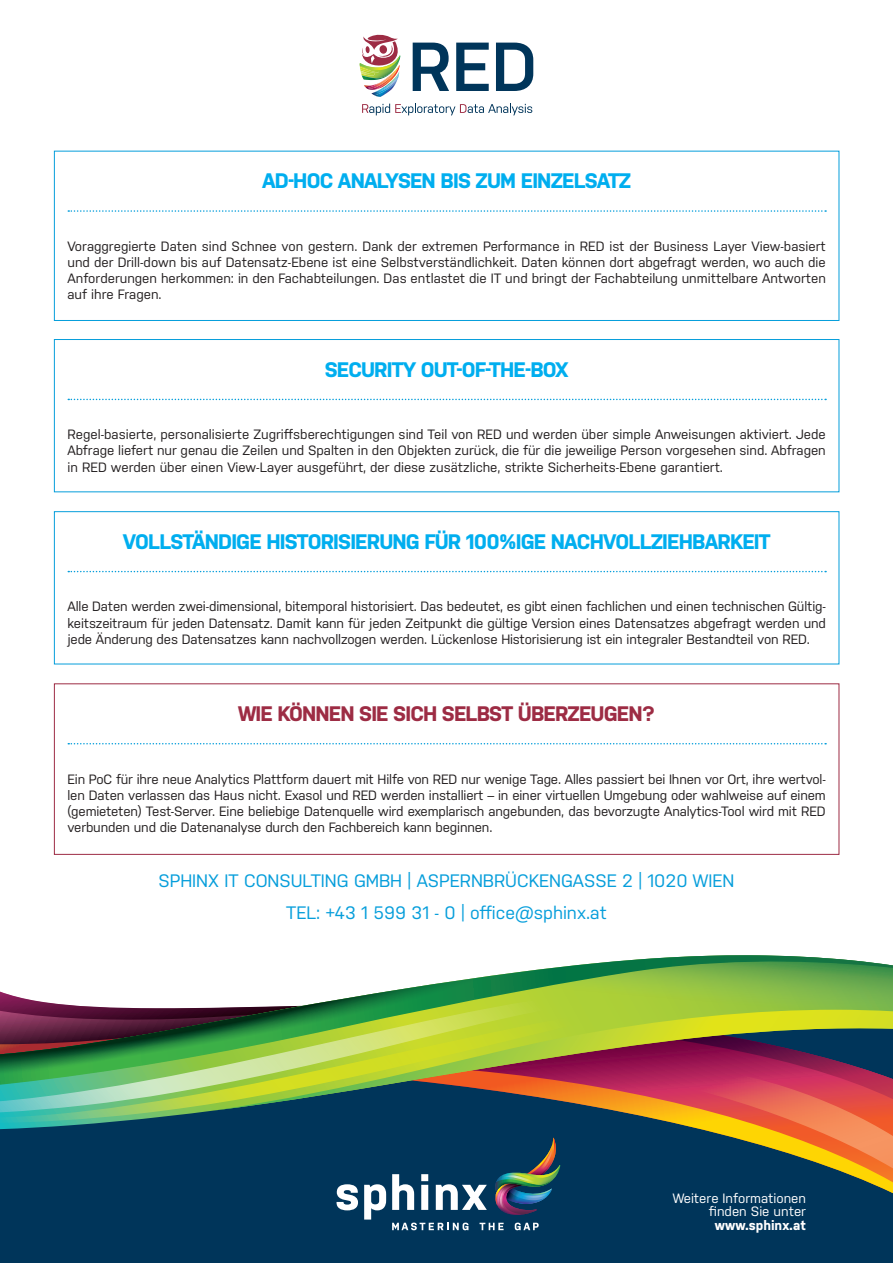
<style>
.page{position:relative;width:893px;height:1263px;background:#fff}
.page>*{position:absolute;margin:0;border:0;box-sizing:border-box;transform-origin:0 0}
.überschrift_1{font:700 21px "Nudista";letter-spacing:-.04em;color:#00aeef}
.überschrift_1-2{font:700 21px "Nudista";letter-spacing:-.04em;color:#9d2c44}
.t1{font:18px "Nudista";color:#069edb}
.fließtext{font:13.5px/16.2px "Nudista";letter-spacing:-.01em;color:#231f20;text-align:justify}
.informationen{font:13.5px "Nudista";color:#fff}
.informationen-2{font:700 13.5px "Nudista";color:#fff}
</style>
<div class="page">
<div style="left:0;top:1009px;width:893px;height:254px;background:#00355a"></div>
<svg style="left:414px;top:1137px;width:479px;height:56px"></svg>
<svg style="left:378px;top:955px;width:515px;height:80px"></svg>
<svg style="left:639px;top:1002px;width:77px;height:33px;background:#bdd52e"></svg>
<svg style="left:0;top:993px;width:639px;height:137px"></svg>
<svg style="left:585px;top:1035px;width:308px;height:133px"></svg>
<img style="left:494px;top:1138px;width:66px;height:77px">
<svg style="left:337px;top:1184px;width:21px;height:26px"></svg>
<svg style="left:364px;top:1184px;width:22px;height:35px"></svg>
<svg style="left:392px;top:1174px;width:22px;height:36px"></svg>
<svg style="left:421px;top:1174px;width:7px;height:36px"></svg>
<svg style="left:436px;top:1184px;width:51px;height:26px"></svg>
<svg style="left:392px;top:1222px;width:76px;height:8px"></svg>
<svg style="left:479px;top:1223px;width:25px;height:7px"></svg>
<svg style="left:515px;top:1222px;width:24px;height:8px"></svg>
<div style="left:54px;top:151px;width:785px;height:170px;border:1px solid #069edb"></div>
<div style="left:54px;top:511px;width:785px;height:153px;border:1px solid #069edb"></div>
<div style="left:54px;top:683px;width:785px;height:172px;border:1px solid #9d2c44"></div>
<div style="left:54px;top:339px;width:785px;height:153px;border:1px solid #069edb"></div>
<svg style="left:68px;top:210px;width:758px;height:2px"></svg>
<svg style="left:68px;top:571px;width:758px;height:1px"></svg>
<svg style="left:68px;top:743px;width:758px;height:1px"></svg>
<svg style="left:68px;top:399px;width:758px;height:1px"></svg>
<img style="left:360px;top:34px;width:89px;height:63px">
<svg style="left:456px;top:43px;width:33px;height:48px"></svg>
<svg style="left:496px;top:43px;width:37px;height:48px"></svg>
<svg style="left:362px;top:104px;width:170px;height:11px"></svg>
<p class="überschrift_1" style="left:262px;top:169px;width:371px">AD-HOC ANALYSEN BIS ZUM EINZELSATZ</p>
<p class="fließtext" style="left:68px;top:238px;width:760px">Voraggregierte Daten sind Schnee von gestern. Dank der extremen Performance in RED ist der Business Layer View-basiert und der Drill-down bis auf Datensatz-Ebene ist eine Selbstverständlichkeit. Daten können dort abgefragt werden, wo auch die Anforderungen herkommen: in den Fachabteilungen. Das entlastet die IT und bringt der Fachabteilung unmittelbare Antworten auf ihre Fragen.</p>
<p class="überschrift_1" style="left:325px;top:357px;width:245px">SECURITY OUT-OF-THE-BOX</p>
<p class="fließtext" style="left:68px;top:426px;width:760px">Regel-basierte, personalisierte Zugriffsberechtigungen sind Teil von RED und werden über simple Anweisungen aktiviert. Jede Abfrage liefert nur genau die Zeilen und Spalten in den Objekten zurück, die für die jeweilige Person vorgesehen sind. Abfragen in RED werden über einen View-Layer ausgeführt, der diese zusätzliche, strikte Sicherheits-Ebene garantiert.</p>
<p class="überschrift_1" style="left:123px;top:529px;width:649px">VOLLSTÄNDIGE HISTORISIERUNG FÜR 100%IGE NACHVOLLZIEHBARKEIT</p>
<p class="fließtext" style="left:68px;top:598px;width:760px">Alle Daten werden zwei-dimensional, bitemporal historisiert. Das bedeutet, es gibt einen fachlichen und einen technischen Gültig&shy;keitszeitraum für jeden Datensatz. Damit kann für jeden Zeitpunkt die gültige Version eines Datensatzes abgefragt werden und jede Änderung des Datensatzes kann nachvollzogen werden. Lückenlose Historisierung ist ein integraler Bestandteil von RED.</p>
<p class="überschrift_1-2" style="left:238px;top:701px;width:419px">WIE KÖNNEN SIE SICH SELBST ÜBERZEUGEN?</p>
<p class="fließtext" style="left:68px;top:770px;width:760px">Ein PoC für ihre neue Analytics Plattform dauert mit Hilfe von RED nur wenige Tage. Alles passiert bei Ihnen vor Ort, ihre wertvol&shy;len Daten verlassen das Haus nicht. Exasol und RED werden installiert – in einer virtuellen Umgebung oder wahlweise auf einem (gemieteten) Test-Server. Eine beliebige Datenquelle wird exemplarisch angebunden, das bevorzugte Analytics-Tool wird mit RED verbunden und die Datenanalyse durch den Fachbereich kann beginnen.</p>
<p class="t1" style="left:158px;top:870px;width:577px">SPHINX IT CONSULTING GMBH | ASPERNBRÜCKENGASSE 2 | 1020 WIEN</p>
<p class="t1" style="left:286px;top:902px;width:322px">TEL: +43 1 599 31 - 0 | office@sphinx.at</p>
<p class="informationen" style="left:673px;top:1190px;width:135px">Weitere Informationen</p>
<p class="informationen" style="left:709px;top:1204px;width:99px">finden Sie unter</p>
<p class="informationen-2" style="left:715px;top:1217px;width:93px">www.sphinx.at</p>
</div>
